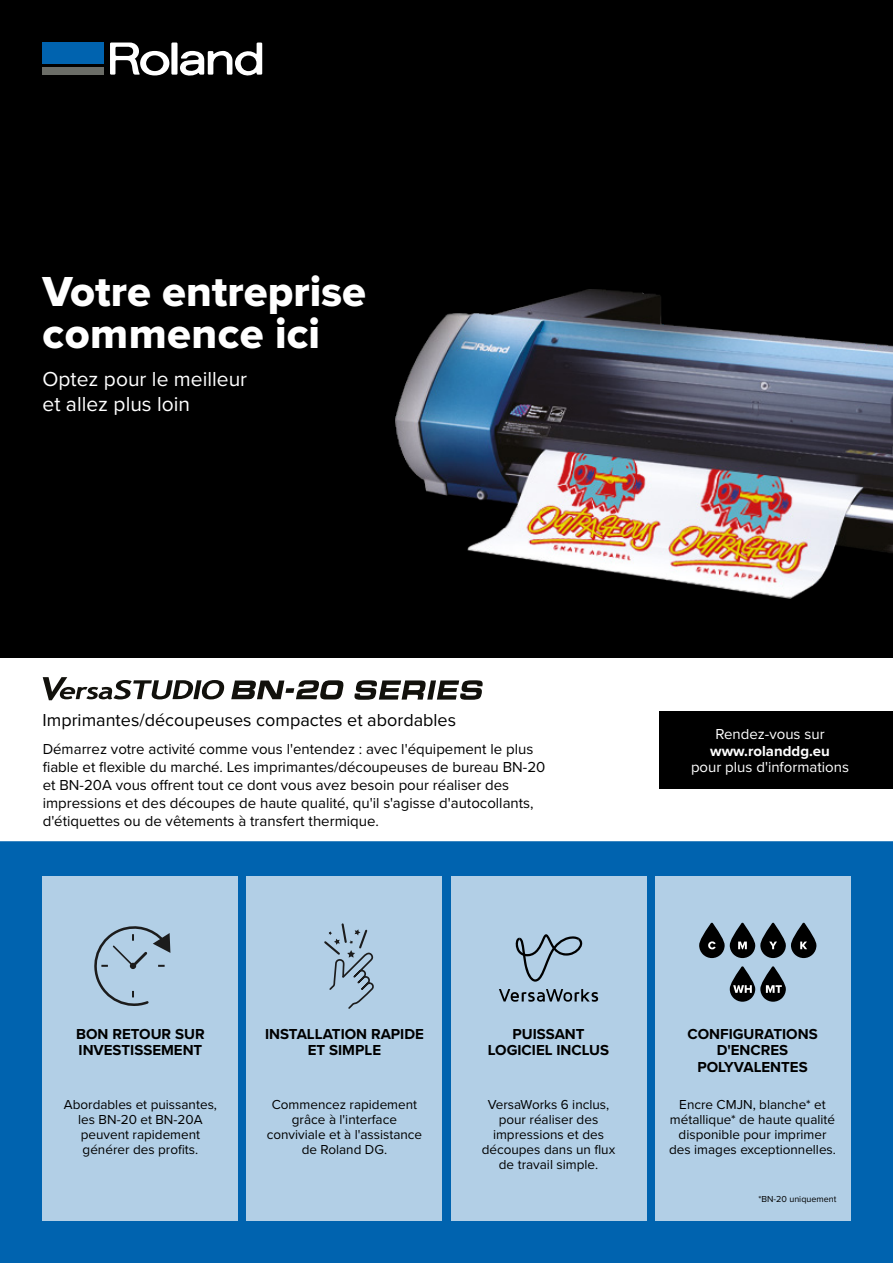
<style>
.page{position:relative;width:893px;height:1263px;background:#fff}
.page>*{position:absolute;margin:0;border:0;box-sizing:border-box;transform-origin:0 0}
.t1{font:43.5px/42px "Proxima Nova Extrabld";color:#fff}
.t2{font:21px/25.2px "Proxima Nova";color:#fff}
.t3{font:18px "Proxima Nova";color:#000}
.t4{font:15px/18px "Proxima Nova";color:#000}
.t5{font:700 15px/16.5px "Proxima Nova";color:#000;text-align:center}
.t6{font:15px/16.5px "Proxima Nova";color:#fff;text-align:center}
.t7{font:13.5px/15px "Proxima Nova";color:#000;text-align:center}
.t8{font:9px "Proxima Nova";color:#000}
.s1{font-weight:700}
</style>
<div class="page">
<div style="left:0;top:0;width:893px;height:657px;background:#000"></div>
<img style="left:395px;top:289px;width:498px;height:309px">
<div style="left:171px;top:43px;width:7px;height:32px;background:#fff"></div>
<svg style="left:180px;top:43px;width:82px;height:33px"></svg>
<svg style="left:110px;top:43px;width:59px;height:32px"></svg>
<div style="left:43px;top:67px;width:61px;height:8px;background:#6b6d67"></div>
<div style="left:43px;top:43px;width:61px;height:21px;background:#0063af"></div>
<div style="left:0;top:841px;width:893px;height:422px;background:#0063af"></div>
<div style="left:660px;top:711px;width:233px;height:77px;background:#000"></div>
<div style="left:43px;top:876px;width:195px;height:344px;background:#b2cfe6"></div>
<div style="left:247px;top:876px;width:195px;height:344px;background:#b2cfe6"></div>
<div style="left:451px;top:876px;width:195px;height:344px;background:#b2cfe6"></div>
<div style="left:655px;top:876px;width:195px;height:344px;background:#b2cfe6"></div>
<svg style="left:231px;top:680px;width:113px;height:19px"></svg>
<svg style="left:43px;top:677px;width:181px;height:23px"></svg>
<svg style="left:354px;top:680px;width:129px;height:20px"></svg>
<svg style="left:94px;top:926px;width:76px;height:80px"></svg>
<svg style="left:324px;top:923px;width:50px;height:86px"></svg>
<svg style="left:499px;top:989px;width:99px;height:13px"></svg>
<svg style="left:515px;top:934px;width:68px;height:48px"></svg>
<svg style="left:699px;top:922px;width:117px;height:36px"></svg>
<svg style="left:730px;top:966px;width:56px;height:36px"></svg>
<p class="t1" style="left:43px;top:270px;width:325px">Votre entreprise commence ici</p>
<p class="t2" style="left:43px;top:365px;width:206px">Optez pour le meilleur et allez plus loin</p>
<p class="t3" style="left:43px;top:706px;width:415px">Imprimantes/découpeuses compactes et abordables</p>
<p class="t4" style="left:43px;top:739px;width:504px">Démarrez votre activité comme vous l'entendez : avec l'équipement le plus fiable et flexible du marché. Les imprimantes/découpeuses de bureau BN-20 et BN-20A vous offrent tout ce dont vous avez besoin pour réaliser des impressions et des découpes de haute qualité, qu'il s'agisse d'autocollants, d'étiquettes ou de vêtements à transfert thermique.</p>
<p class="t6" style="left:691px;top:725px;width:160px">Rendez-vous sur <span class="s1">www.rolanddg.eu<br></span>pour plus d'informations</p>
<p class="t5" style="left:76px;top:1025px;width:130px;text-align:left">BON RETOUR SUR<br>INVESTISSEMENT</p>
<p class="t7" style="left:64px;top:1097px;width:155px">Abordables et puissantes, les BN-20 et BN-20A peuvent rapidement générer des profits.</p>
<p class="t5" style="left:265px;top:1025px;width:160px">INSTALLATION RAPIDE<br>ET SIMPLE</p>
<p class="t7" style="left:267px;top:1097px;width:157px">Commencez rapidement grâce à l'interface conviviale et à l'assistance de Roland DG.</p>
<p class="t5" style="left:488px;top:1025px;width:123px">PUISSANT<br>LOGICIEL INCLUS</p>
<p class="t7" style="left:482px;top:1097px;width:135px">VersaWorks 6 inclus, pour réaliser des impressions et des découpes dans un flux de travail simple.</p>
<p class="t5" style="left:687px;top:1025px;width:132px">CONFIGURATIONS<br>D'ENCRES<br>POLYVALENTES</p>
<p class="t7" style="left:669px;top:1097px;width:168px">Encre CMJN, blanche* et métallique* de haute qualité disponible pour imprimer des images exceptionnelles.</p>
<p class="t8" style="left:758px;top:1192px;width:79px">*BN-20 uniquement</p>
</div>
